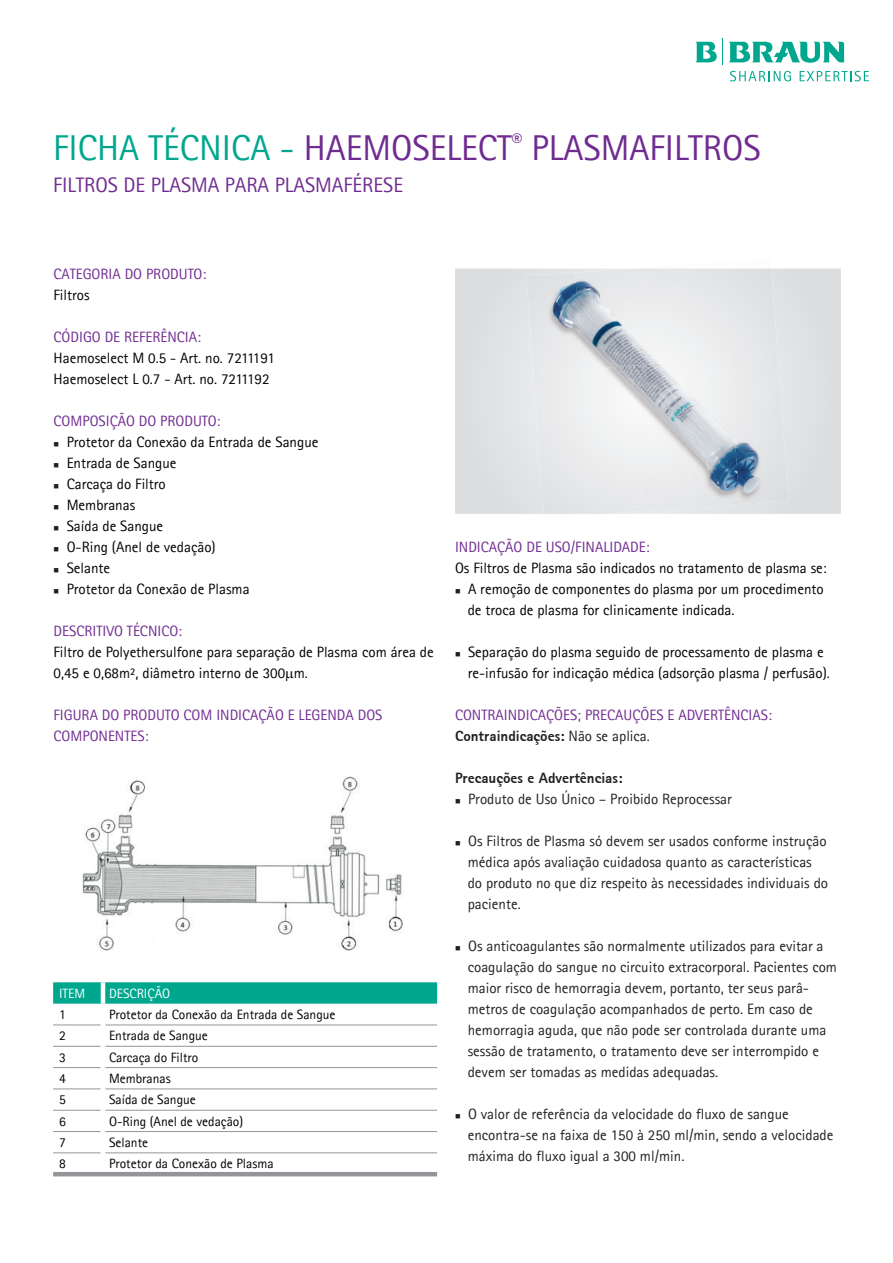
<style>
.page{position:relative;width:893px;height:1263px;background:#fff}
.page>*{position:absolute;margin:0;border:0;box-sizing:border-box;transform-origin:0 0}
.t1{font:36px "Rotis Sans Serif";color:#702b91}
.t2{font:21px "Rotis Sans Serif";color:#702b91}
.t3{font:15px/21px "Rotis Sans Serif";color:#231f20}
.t4{font:15px/21px "Rotis Sans Serif";color:#000}
.t5{font:15px/21px "Rotis Sans Serif";color:#702b91}
.t6{font:700 15px "Rotis Sans Serif";color:#231f20}
.t7{font:13.5px "Rotis Sans Serif";color:#000}
.t8{font:13.5px "Rotis Sans Serif";color:#fff}
.s1{color:#00a78e}
.s2{color:#231f20}
.s3{font-weight:700;color:#231f20}
</style>
<div class="page">
<div style="left:455px;top:269px;width:386px;height:245px;background:#dedfe1"></div>
<svg style="left:730px;top:71px;width:61px;height:10px"></svg>
<svg style="left:800px;top:71px;width:69px;height:10px"></svg>
<svg style="left:729px;top:41px;width:115px;height:22px"></svg>
<svg style="left:695px;top:39px;width:28px;height:26px"></svg>
<svg style="left:53px;top:982px;width:384px;height:22px;background:#08a992"></svg>
<hr style="left:53px;top:1024px;width:48px;height:1px;background:#939598">
<hr style="left:105px;top:1024px;width:332px;height:1px;background:#939598">
<hr style="left:53px;top:1046px;width:48px;height:1px;background:#939598">
<hr style="left:105px;top:1046px;width:332px;height:1px;background:#939598">
<hr style="left:53px;top:1067px;width:48px;height:1px;background:#939598">
<hr style="left:105px;top:1067px;width:332px;height:1px;background:#939598">
<hr style="left:53px;top:1088px;width:48px;height:1px;background:#939598">
<hr style="left:105px;top:1088px;width:332px;height:1px;background:#939598">
<hr style="left:53px;top:1110px;width:48px;height:1px;background:#939598">
<hr style="left:105px;top:1110px;width:332px;height:1px;background:#939598">
<hr style="left:53px;top:1131px;width:48px;height:1px;background:#939598">
<hr style="left:105px;top:1131px;width:332px;height:1px;background:#939598">
<hr style="left:53px;top:1152px;width:48px;height:1px;background:#939598">
<hr style="left:105px;top:1152px;width:332px;height:1px;background:#939598">
<hr style="left:53px;top:1172px;width:50px;height:4px;background:#939598">
<hr style="left:103px;top:1172px;width:334px;height:4px;background:#939598">
<hr style="left:101px;top:982px;width:4px;height:22px;background:#fff">
<img style="left:82px;top:776px;width:321px;height:175px">
<div style="left:534px;top:373px;width:48px;height:141px;background:#e8e9ea"></div>
<img style="left:526px;top:273px;width:56px;height:100px">
<img style="left:582px;top:370px;width:60px;height:144px">
<img style="left:575px;top:269px;width:56px;height:101px">
<img style="left:631px;top:366px;width:60px;height:145px">
<img style="left:624px;top:269px;width:56px;height:97px">
<img style="left:680px;top:362px;width:60px;height:146px">
<div style="left:673px;top:269px;width:56px;height:93px;background:#ebebec"></div>
<img style="left:729px;top:355px;width:59px;height:149px">
<div style="left:722px;top:269px;width:56px;height:90px;background:#e3e4e6"></div>
<h1 class="t1" style="left:53px;top:126px;width:709px"><span class="s1">FICHA TÉCNICA -</span> HAEMOSELECT<sup>®</sup> PLASMAFILTROS</h1>
<h2 class="t2" style="left:53px;top:173px;width:351px">FILTROS DE PLASMA PARA PLASMAFÉRESE</h2>
<p class="t5" style="left:54px;top:263px;width:154px">CATEGORIA DO PRODUTO:</p>
<p class="t4" style="left:54px;top:284px;width:38px">Filtros</p>
<p class="t5" style="left:54px;top:326px;width:149px">CÓDIGO DE REFERÊNCIA:</p>
<p class="t4" style="left:54px;top:347px;width:223px">Haemoselect M 0.5 - Art. no. 7211191<br>Haemoselect L 0.7 - Art. no. 7211192</p>
<p class="t5" style="left:54px;top:410px;width:168px">COMPOSIÇÃO DO PRODUTO:</p>
<p class="t4" style="left:54px;top:431px;width:266px"><span class="s2">■</span> Protetor da Conexão da Entrada de Sangue</p>
<p class="t4" style="left:54px;top:452px;width:125px"><span class="s2">■</span> Entrada de Sangue</p>
<p class="t4" style="left:54px;top:473px;width:114px"><span class="s2">■</span> Carcaça do Filtro</p>
<p class="t4" style="left:54px;top:494px;width:83px"><span class="s2">■</span> Membranas</p>
<p class="t4" style="left:54px;top:515px;width:111px"><span class="s2">■</span> Saída de Sangue</p>
<p class="t4" style="left:54px;top:536px;width:164px"><span class="s2">■</span> O-Ring (Anel de vedação)</p>
<p class="t4" style="left:54px;top:557px;width:58px"><span class="s2">■</span> Selante</p>
<p class="t4" style="left:54px;top:578px;width:198px"><span class="s2">■</span> Protetor da Conexão de Plasma</p>
<p class="t5" style="left:54px;top:620px;width:130px">DESCRITIVO TÉCNICO:</p>
<p class="t4" style="left:54px;top:641px;width:382px">Filtro de Polyethersulfone para separação de Plasma com área de<br>0,45 e 0,68m², diâmetro interno de 300 m.</p>
<p class="t5" style="left:54px;top:704px;width:330px">FIGURA DO PRODUTO COM INDICAÇÃO E LEGENDA DOS<br>COMPONENTES:</p>
<p class="t8" style="left:59px;top:985px;width:27px">ITEM</p>
<p class="t8" style="left:109px;top:985px;width:63px">DESCRIÇÃO</p>
<p class="t7" style="left:59px;top:1006px;width:8px">1</p>
<p class="t7" style="left:109px;top:1006px;width:228px">Protetor da Conexão da Entrada de Sangue</p>
<p class="t7" style="left:59px;top:1028px;width:8px">2</p>
<p class="t7" style="left:109px;top:1028px;width:100px">Entrada de Sangue</p>
<p class="t7" style="left:59px;top:1049px;width:8px">3</p>
<p class="t7" style="left:109px;top:1049px;width:91px">Carcaça do Filtro</p>
<p class="t7" style="left:59px;top:1070px;width:8px">4</p>
<p class="t7" style="left:109px;top:1070px;width:63px">Membranas</p>
<p class="t7" style="left:59px;top:1092px;width:8px">5</p>
<p class="t7" style="left:109px;top:1092px;width:88px">Saída de Sangue</p>
<p class="t7" style="left:59px;top:1113px;width:8px">6</p>
<p class="t7" style="left:109px;top:1113px;width:136px">O-Ring (Anel de vedação)</p>
<p class="t7" style="left:59px;top:1134px;width:8px">7</p>
<p class="t7" style="left:109px;top:1134px;width:41px">Selante</p>
<p class="t7" style="left:59px;top:1156px;width:8px">8</p>
<p class="t7" style="left:109px;top:1156px;width:166px">Protetor da Conexão de Plasma</p>
<p class="t5" style="left:455px;top:536px;width:196px">INDICAÇÃO DE USO/FINALIDADE:</p>
<p class="t4" style="left:455px;top:557px;width:373px">Os Filtros de Plasma são indicados no tratamento de plasma se:</p>
<p class="t4" style="left:468px;top:578px;width:358px;text-indent:-13px"><span class="s2">■</span> A remoção de componentes do plasma por um procedimento de troca de plasma for clinicamente indicada.</p>
<p class="t4" style="left:468px;top:641px;width:364px;text-indent:-13px"><span class="s2">■</span> Separação do plasma seguido de processamento de plasma e re-infusão for indicação médica (adsorção plasma / perfusão).</p>
<p class="t5" style="left:455px;top:704px;width:318px">CONTRAINDICAÇÕES; PRECAUÇÕES E ADVERTÊNCIAS:<br><span class="s3">Contraindicações:</span> <span class="s2">Não se aplica.</span></p>
<p class="t6" style="left:455px;top:768px;width:169px">Precauções e Advertências:</p>
<p class="t3" style="left:455px;top:788px;width:278px">■ Produto de Uso Único – Proibido Reprocessar</p>
<p class="t3" style="left:468px;top:830px;width:362px;text-indent:-13px">■ Os Filtros de Plasma só devem ser usados conforme instrução médica após avaliação cuidadosa quanto as características do produto no que diz respeito às necessidades individuais do paciente.</p>
<p class="t3" style="left:468px;top:935px;width:371px;text-indent:-13px">■ Os anticoagulantes são normalmente utilizados para evitar a coagulação do sangue no circuito extracorporal. Pacientes com maior risco de hemorragia devem, portanto, ter seus parâ&shy;metros de coagulação acompanhados de perto. Em caso de hemorragia aguda, que não pode ser controlada durante uma sessão de tratamento, o tratamento deve ser interrompido e devem ser tomadas as medidas adequadas.</p>
<p class="t3" style="left:468px;top:1103px;width:367px;text-indent:-13px">■ O valor de referência da velocidade do fluxo de sangue encontra-se na faixa de 150 à 250 ml/min, sendo a velocidade máxima do fluxo igual a 300 ml/min.</p>
</div>
